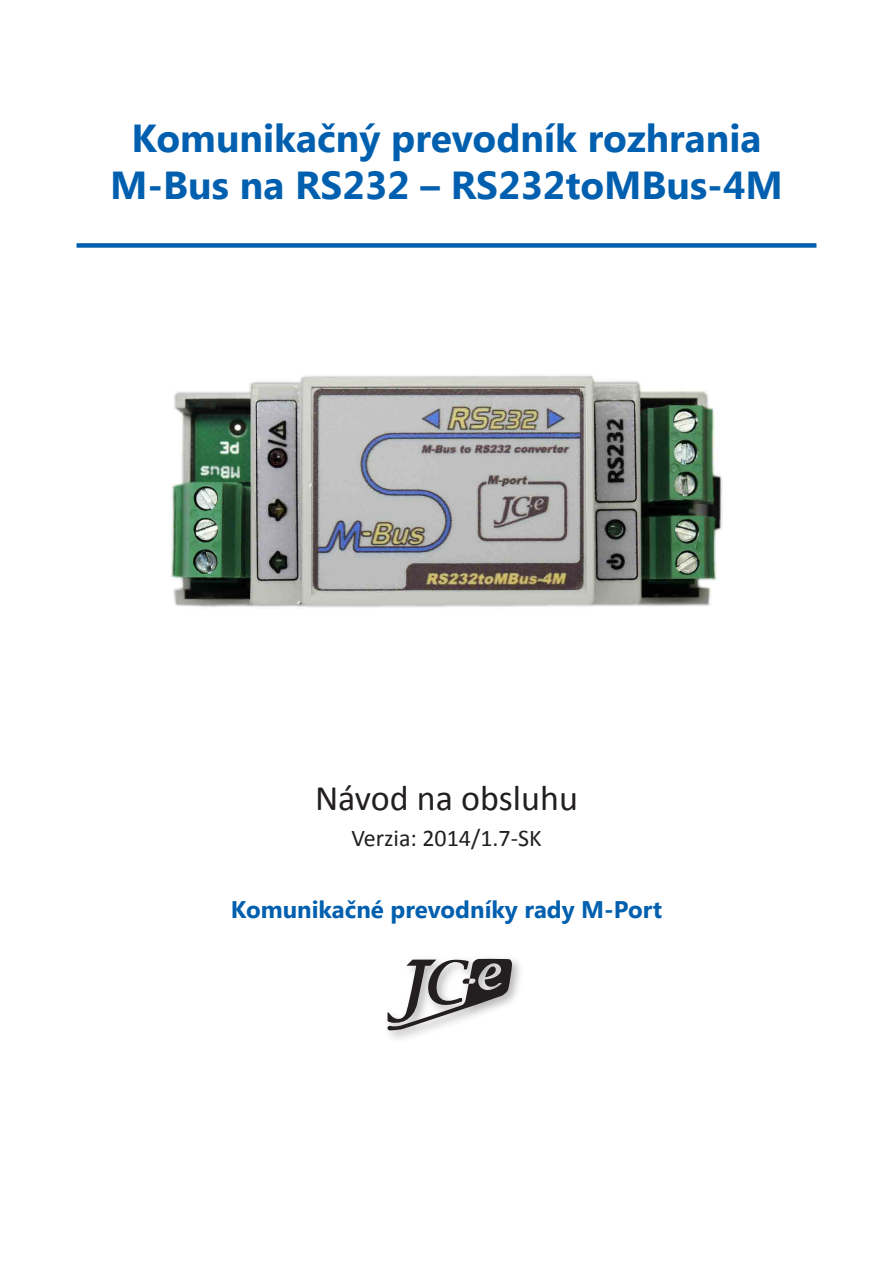
<style>
.page{position:relative;width:893px;height:1263px;background:#fff}
.page>*{position:absolute;margin:0;border:0;box-sizing:border-box;transform-origin:0 0}
.Heading-1{font:700 39px/46.8px "Segoe UI";color:#005fae;text-align:center}
.Heading-2{font:36px "Calibri";color:#231f20}
.Heading-2-subtitle{font:700 24px "Segoe UI";color:#005fae}
.Heading-2-version{font:24px "Calibri";color:#231f20}
</style>
<div class="page">
<div style="left:77px;top:243px;width:739px;height:5px;background:#005fae"></div>
<img style="left:171px;top:375px;width:552px;height:233px">
<img style="left:388px;top:960px;width:132px;height:79px">
<svg style="left:387px;top:958px;width:125px;height:72px"></svg>
<p class="Heading-1" style="left:110px;top:113px;width:674px">Komunikačný prevodník rozhrania<br>M-Bus na RS232 – RS232toMBus-4M</p>
<p class="Heading-2" style="left:315px;top:775px;width:264px">Návod na obsluhu</p>
<p class="Heading-2-version" style="left:351px;top:822px;width:192px">Verzia: 2014/1.7-SK</p>
<p class="Heading-2-subtitle" style="left:231px;top:892px;width:433px">Komunikačné prevodníky rady M-Port</p>
</div>
